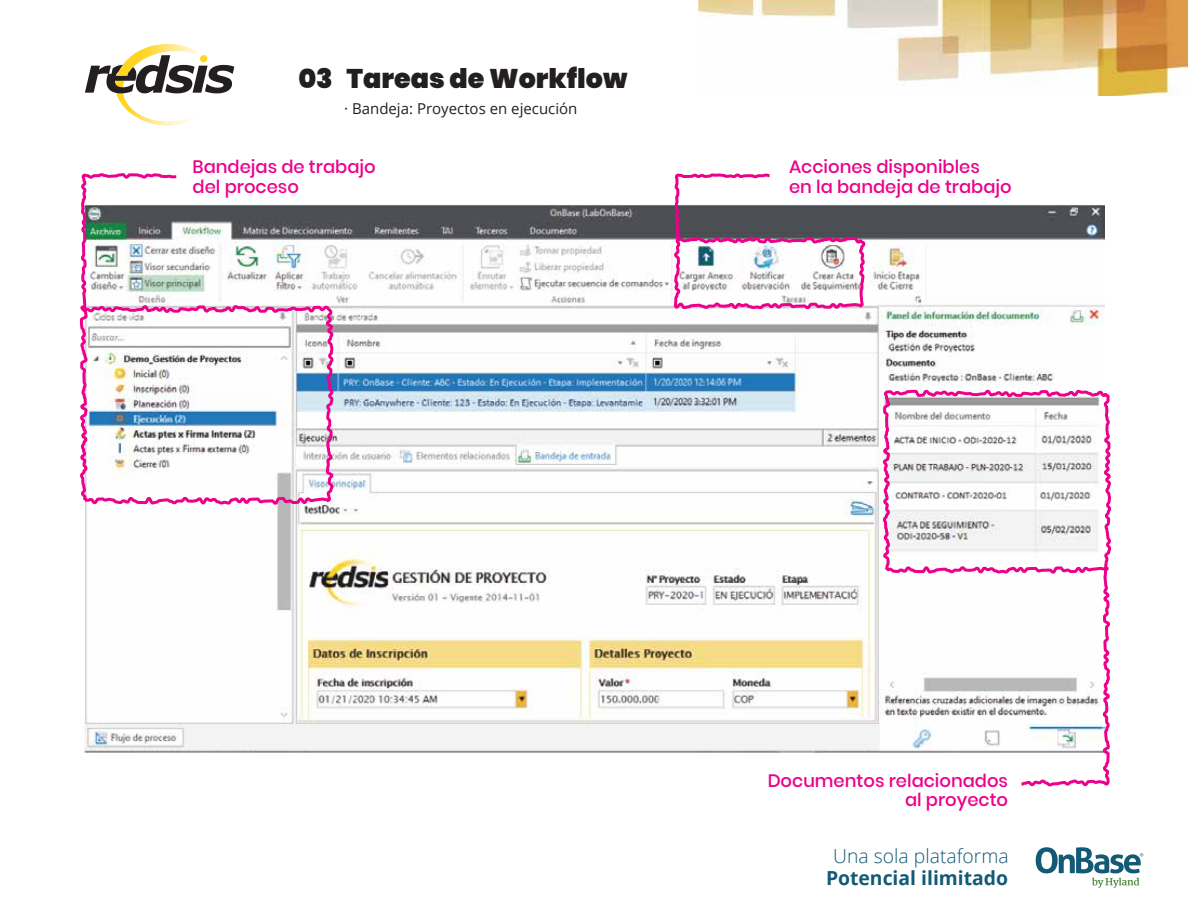
<style>
.page{position:relative;width:1188px;height:918px;background:#fff}
.page>*{position:absolute;margin:0;border:0;box-sizing:border-box;transform-origin:0 0}
.t1{font:900 27px "Poppins";color:#231f20}
.t2{font:700 19.35px "Open Sans";color:#135a76}
.t3{font:300 19.35px "Open Sans";color:#135a76}
.t4{font:500 18px/19.6px "Poppins";color:#ec008c}
.t5{font:15px "Open Sans";color:#231f20}
</style>
<div class="page">
<svg style="left:85px;top:44px;width:149px;height:82px"></svg>
<img style="left:698px;top:0;width:490px;height:95px">
<svg style="left:1036px;top:847px;width:107px;height:41px"></svg>
<img style="left:84px;top:205px;width:1020px;height:547px">
<svg style="left:79px;top:302px;width:256px;height:204px"></svg>
<svg style="left:671px;top:173px;width:196px;height:138px"></svg>
<svg style="left:881px;top:387px;width:231px;height:400px"></svg>
<img style="left:79px;top:173px;width:100px;height:142px">
<h1 class="t1" style="left:298px;top:63px;width:331px">03 Tareas de Workflow</h1>
<p class="t5" style="left:344px;top:99px;width:235px">· Bandeja: Proyectos en ejecución</p>
<p class="t4" style="left:193px;top:157px;width:185px">Bandejas de trabajo del proceso</p>
<p class="t4" style="left:789px;top:157px;width:224px">Acciones disponibles<br>en la bandeja de trabajo</p>
<p class="t4" style="left:768px;top:771px;width:242px;text-align:right">Documentos relacionados al proyecto</p>
<p class="t3" style="left:833px;top:843px;width:177px">Una sola plataforma</p>
<p class="t2" style="left:826px;top:865px;width:184px">Potencial ilimitado</p>
</div>
